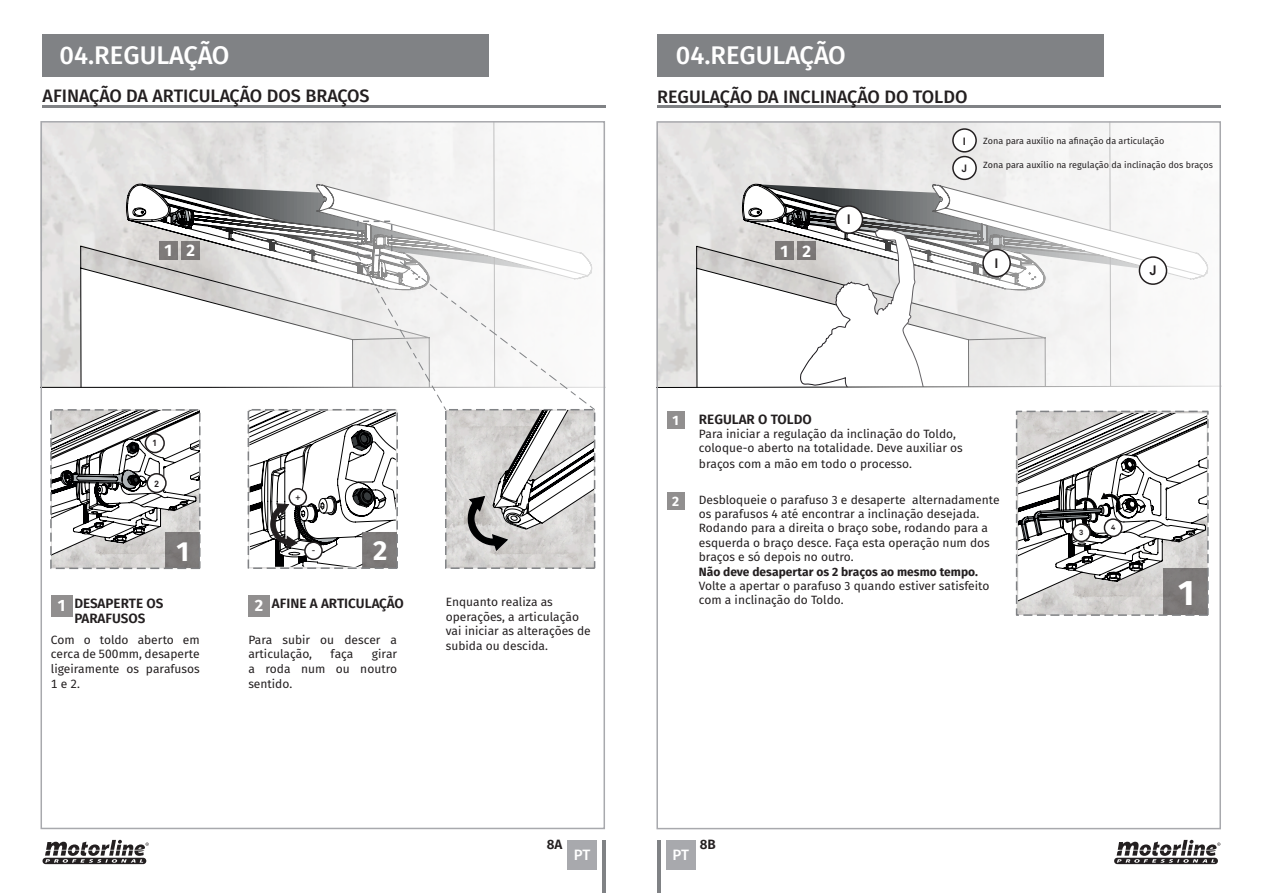
<style>
.page{position:relative;width:1263px;height:893px;background:#fff}
.page>*{position:absolute;margin:0;border:0;box-sizing:border-box;transform-origin:0 0}
.t1{font:700 35.4px "Fira Sans";color:#fff}
.t2{font:700 27.45px "Fira Sans";color:#fff}
.t3{font:500 25.5px "Fira Sans";color:#fff}
.t4{font:500 18px "Fira Sans";color:#231f20}
.t5{font:700 16.65px "Fira Sans";color:#fff}
.t6{font:700 16.35px "Fira Sans";color:#fff}
.t7{font:500 15px "Fira Sans";color:#fff}
.Paragraph_Style_1{font:600 13.5px/15px "Fira Sans";color:#231f20}
.legenda{font:700 13.5px "Akkurat Pro";color:#231f20}
.t8{font:700 13.5px "Fira Sans";color:#fff}
.Paragraph_Style_2{font:12px/14.9px "Fira Sans";color:#231f20}
.Paragraph_Style_2-2{font:700 12px "Fira Sans";color:#231f20}
.legenda-2{font:700 10.5px "Akkurat Pro";color:#231f20}
.Paragraph_Style_3{font:9px "Fira Sans";color:#231f20}
.legenda-3{font:700 9px "Akkurat Pro";color:#231f20}
.legenda-4{font:700 7.5px "Akkurat Pro";color:#231f20}
</style>
<div class="page">
<div style="left:666px;top:840px;width:30px;height:29px;background:#a8a9ad"></div>
<div style="left:567px;top:840px;width:30px;height:29px;background:#a8a9ad"></div>
<hr style="left:603px;top:840px;width:3px;height:53px;background:#808285">
<hr style="left:657px;top:840px;width:3px;height:53px;background:#808285">
<div style="left:657px;top:34px;width:446px;height:43px;background:#808285"></div>
<div style="left:43px;top:34px;width:446px;height:43px;background:#808285"></div>
<hr style="left:43px;top:105px;width:563px;height:3px;background:#808285">
<hr style="left:657px;top:105px;width:563px;height:3px;background:#808285">
<svg style="left:44px;top:124px;width:161px;height:263px;background:#e3e2e1"></svg>
<hr style="left:41px;top:387px;width:564px;height:1px;background:#000001">
<svg style="left:205px;top:124px;width:397px;height:493px"></svg>
<div style="left:51px;top:595px;width:21px;height:21px;background:#918f8f"></div>
<div style="left:248px;top:595px;width:22px;height:21px;background:#918f8f"></div>
<div style="left:50px;top:409px;width:151px;height:160px;border:2px dashed #808285"></div>
<svg style="left:52px;top:182px;width:544px;height:385px"></svg>
<svg style="left:659px;top:124px;width:162px;height:58px;background:#e4e3e2"></svg>
<svg style="left:659px;top:182px;width:162px;height:206px"></svg>
<div style="left:775px;top:241px;width:19px;height:19px;background:#7e7a7a"></div>
<div style="left:797px;top:241px;width:19px;height:19px;background:#7b7878"></div>
<svg style="left:821px;top:124px;width:397px;height:491px"></svg>
<div style="left:1163px;top:568px;width:45px;height:46px;background:#7b7877"></div>
<div style="left:1016px;top:411px;width:193px;height:205px;border:2px dashed #808285"></div>
<svg style="left:1018px;top:413px;width:189px;height:197px"></svg>
<div style="left:667px;top:411px;width:17px;height:18px;background:#918f8f"></div>
<div style="left:667px;top:493px;width:17px;height:17px;background:#918f8f"></div>
<div style="left:145px;top:434px;width:19px;height:19px;background:#fff;border-radius:50%"></div>
<div style="left:145px;top:433px;width:20px;height:20px;border:2px solid #231f20;border-radius:50%"></div>
<div style="left:1073px;top:524px;width:17px;height:17px;background:#fff;border-radius:50%"></div>
<div style="left:1072px;top:523px;width:19px;height:19px;border:2px solid #231f20;border-radius:50%"></div>
<div style="left:1104px;top:519px;width:18px;height:17px;background:#fff;border-radius:50%"></div>
<div style="left:1104px;top:518px;width:18px;height:19px;border:2px solid #231f20;border-radius:50%"></div>
<div style="left:289px;top:489px;width:17px;height:17px;background:#fff;border-radius:50%"></div>
<div style="left:288px;top:488px;width:19px;height:18px;border:2px solid #231f20;border-radius:50%"></div>
<div style="left:305px;top:542px;width:17px;height:17px;background:#fff;border-radius:50%"></div>
<div style="left:304px;top:541px;width:19px;height:19px;border:2px solid #231f20;border-radius:50%"></div>
<div style="left:147px;top:474px;width:19px;height:18px;background:#fff;border-radius:50%"></div>
<div style="left:146px;top:473px;width:21px;height:20px;border:2px solid #231f20;border-radius:50%"></div>
<div style="left:1139px;top:257px;width:27px;height:27px;background:#fff;border-radius:50%"></div>
<div style="left:1139px;top:256px;width:28px;height:29px;border:2px solid #231f20;border-radius:50%"></div>
<div style="left:983px;top:249px;width:27px;height:28px;background:#fff;border-radius:50%"></div>
<div style="left:982px;top:249px;width:29px;height:28px;border:2px solid #231f20;border-radius:50%"></div>
<div style="left:835px;top:206px;width:27px;height:27px;background:#fff;border-radius:50%"></div>
<div style="left:835px;top:205px;width:28px;height:29px;border:2px solid #231f20;border-radius:50%"></div>
<div style="left:953px;top:157px;width:23px;height:22px;background:#fff;border-radius:50%"></div>
<div style="left:952px;top:156px;width:25px;height:24px;border:2px solid #231f20;border-radius:50%"></div>
<div style="left:953px;top:129px;width:23px;height:23px;background:#fff;border-radius:50%"></div>
<div style="left:952px;top:128px;width:25px;height:25px;border:2px solid #231f20;border-radius:50%"></div>
<svg style="left:1114px;top:840px;width:106px;height:24px"></svg>
<svg style="left:43px;top:840px;width:106px;height:24px"></svg>
<p class="t3" style="left:60px;top:35px;width:172px">04.REGULAÇÃO</p>
<p class="t3" style="left:676px;top:35px;width:172px">04.REGULAÇÃO</p>
<p class="t4" style="left:657px;top:82px;width:312px">REGULAÇÃO DA INCLINAÇÃO DO TOLDO</p>
<p class="t4" style="left:43px;top:81px;width:329px">AFINAÇÃO DA ARTICULAÇÃO DOS BRAÇOS</p>
<p class="legenda-2" style="left:963px;top:134px;width:5px">I</p>
<p class="legenda-2" style="left:962px;top:162px;width:7px">J</p>
<p class="Paragraph_Style_3" style="left:983px;top:134px;width:183px">Zona para auxílio na afinação da articulação</p>
<p class="Paragraph_Style_3" style="left:983px;top:158px;width:231px">Zona para auxílio na regulação da inclinação dos braços</p>
<p class="t5" style="left:165px;top:237px;width:32px">1 2</p>
<p class="t5" style="left:781px;top:237px;width:32px">1 2</p>
<p class="legenda" style="left:847px;top:211px;width:6px">I</p>
<p class="legenda" style="left:995px;top:255px;width:6px">I</p>
<p class="legenda" style="left:1150px;top:262px;width:8px">J</p>
<p class="legenda-3" style="left:152px;top:437px;width:7px">1</p>
<p class="legenda-3" style="left:154px;top:478px;width:7px">2</p>
<p class="t8" style="left:672px;top:409px;width:8px">1</p>
<p class="Paragraph_Style_1" style="left:699px;top:411px;width:114px">REGULAR O TOLDO</p>
<p class="Paragraph_Style_2" style="left:699px;top:426px;width:265px">Para iniciar a regulação da inclinação do Toldo, coloque-o aberto na totalidade. Deve auxiliar os braços com a mão em todo o processo.</p>
<p class="legenda-4" style="left:295px;top:493px;width:7px">+</p>
<p class="t2" style="left:177px;top:528px;width:14px">1</p>
<p class="t2" style="left:373px;top:528px;width:16px">2</p>
<p class="legenda-4" style="left:312px;top:546px;width:5px">-</p>
<p class="Paragraph_Style_1" style="left:74px;top:595px;width:91px">DESAPERTE OS<br>PARAFUSOS</p>
<p class="t6" style="left:58px;top:592px;width:9px">1</p>
<p class="t6" style="left:255px;top:592px;width:10px">2</p>
<p class="Paragraph_Style_1" style="left:272px;top:595px;width:133px">AFINE A ARTICULAÇÃO</p>
<p class="Paragraph_Style_2" style="left:51px;top:632px;width:150px;text-align:justify">Com o toldo aberto em cerca de 500mm, desaperte ligeiramente os parafusos 1 e 2.</p>
<p class="Paragraph_Style_2" style="left:248px;top:632px;width:150px;line-height:14.4px">Para subir ou descer a articulação,</p>
<p class="Paragraph_Style_2" style="left:248px;top:646px;width:150px;text-align:justify;text-indent:124px">girar a roda num ou noutro sentido.</p>
<p class="Paragraph_Style_2" style="left:331px;top:646px;width:24px">faça</p>
<p class="t8" style="left:672px;top:490px;width:9px">2</p>
<p class="Paragraph_Style_2" style="left:699px;top:492px;width:302px;line-height:14.4px">Desbloqueie o parafuso 3 e desaperte alternadamente os parafusos 4 até encontrar a inclinação desejada.<br>Rodando para a direita o braço sobe, rodando para a esquerda o braço desce. Faça esta operação num dos braços e só depois no outro.</p>
<p class="Paragraph_Style_2-2" style="left:699px;top:561px;width:281px">Não deve desapertar os 2 braços ao mesmo tempo.</p>
<p class="Paragraph_Style_2" style="left:699px;top:578px;width:292px">Volte a apertar o parafuso 3 quando estiver satisfeito</p>
<p class="Paragraph_Style_2" style="left:446px;top:594px;width:109px">Enquanto realiza as</p>
<p class="Paragraph_Style_2" style="left:699px;top:592px;width:146px">com a inclinação do Toldo.</p>
<p class="Paragraph_Style_2" style="left:446px;top:609px;width:147px">operações, a articulação vai iniciar as alterações de subida ou descida.</p>
<p class="Paragraph_Style_1" style="left:547px;top:836px;width:17px">8A</p>
<p class="Paragraph_Style_1" style="left:700px;top:836px;width:18px">8B</p>
<p class="t7" style="left:574px;top:842px;width:18px">PT</p>
<p class="t7" style="left:672px;top:842px;width:18px">PT</p>
<p class="legenda-4" style="left:1079px;top:528px;width:6px">3</p>
<p class="legenda-4" style="left:1111px;top:523px;width:6px">4</p>
<p class="t1" style="left:1178px;top:563px;width:18px">1</p>
</div>
